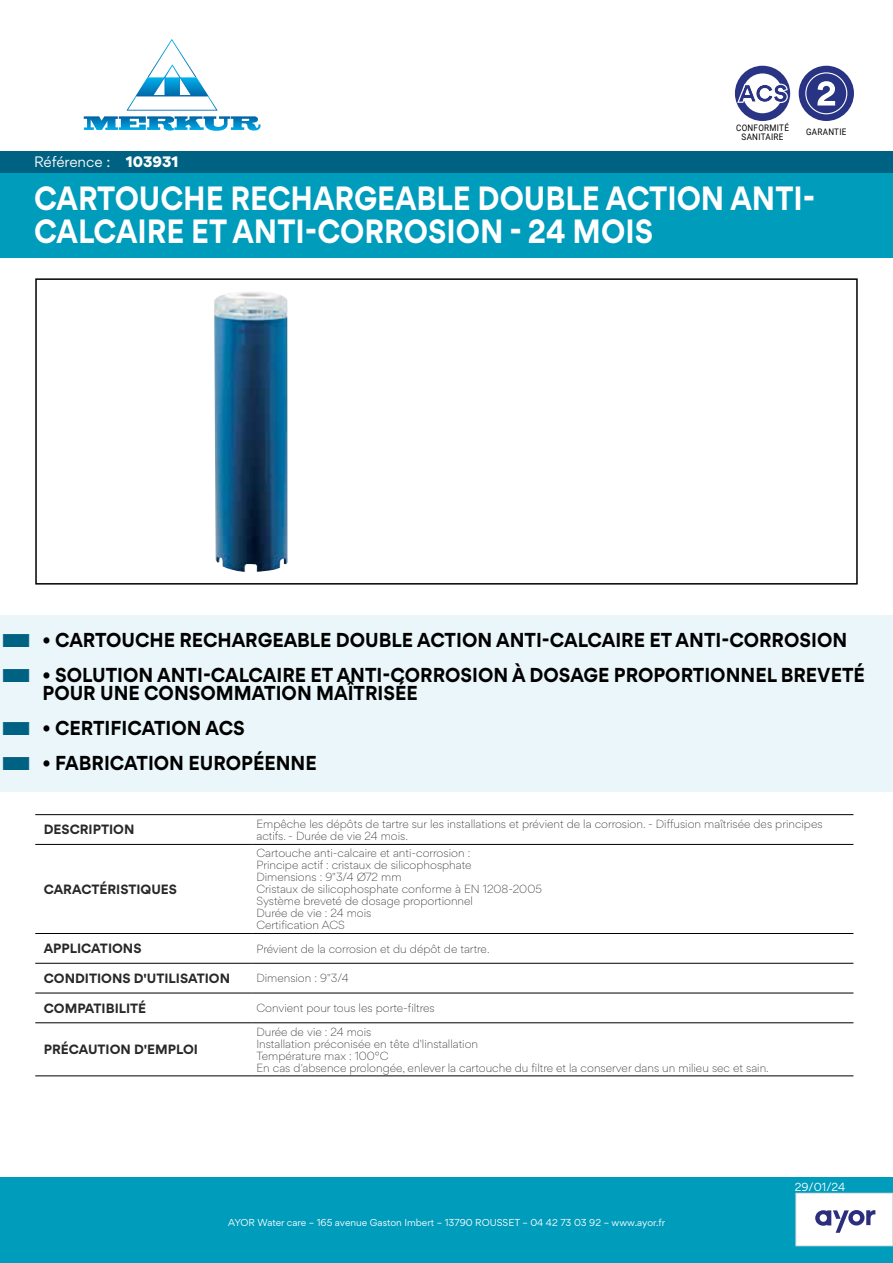
<style>
.page{position:relative;width:893px;height:1263px;background:#fff}
.page>*{position:absolute;margin:0;border:0;box-sizing:border-box;transform-origin:0 0}
.t1{font:700 30px/33px "Gordita";color:#fff;scale:.9 1}
.t2{font:700 18px/18px "Gordita";color:#000;scale:.95 1}
.t3{font:13.5px "Gordita";letter-spacing:-.005em;color:#fff}
.t4{font:700 12px "Gordita";color:#282827}
.t5{font:300 10.5px/12px "Gordita";color:#282827}
.t6{font:10.5px "Gordita";color:#fff}
.t7{font:9px "Gordita";color:#fff}
.t8{font:9px/9px "Roboto";letter-spacing:.035em;color:#000;text-align:center;scale:.9 1}
.s1{font-weight:900}
</style>
<div class="page">
<div style="left:0;top:1178px;width:893px;height:85px;background:#009cbc"></div>
<div style="left:796px;top:1193px;width:97px;height:53px;background:#fff"></div>
<div style="left:795px;top:1193px;width:98px;height:53px;border:1px solid #dadada"></div>
<img style="left:214px;top:292px;width:74px;height:280px">
<div style="left:0;top:172px;width:893px;height:85px;background:#009cbc"></div>
<div style="left:735px;top:66px;width:55px;height:55px;background:#293584;border-radius:50%"></div>
<div style="left:743px;top:73px;width:39px;height:40px;background:#fff;border-radius:50%"></div>
<svg style="left:737px;top:84px;width:51px;height:19px"></svg>
<div style="left:799px;top:66px;width:55px;height:55px;background:#293384;border-radius:50%"></div>
<svg style="left:805px;top:72px;width:42px;height:42px"></svg>
<div style="left:35px;top:278px;width:823px;height:307px;border:2px solid #000"></div>
<div style="left:0;top:615px;width:893px;height:53px;background:#eaf6fa"></div>
<div style="left:0;top:650px;width:893px;height:71px;background:#eaf6fa"></div>
<div style="left:0;top:703px;width:893px;height:53px;background:#eaf6fa"></div>
<div style="left:0;top:738px;width:893px;height:53px;background:#eaf6fa"></div>
<svg style="left:815px;top:1210px;width:60px;height:23px"></svg>
<svg style="left:83px;top:39px;width:177px;height:92px"></svg>
<div style="left:0;top:151px;width:893px;height:21px;background:#006282"></div>
<hr style="left:35px;top:814px;width:217px;height:1px;background:#000">
<hr style="left:252px;top:814px;width:601px;height:1px;background:#000">
<hr style="left:35px;top:844px;width:217px;height:1px;background:#000">
<hr style="left:252px;top:844px;width:601px;height:1px;background:#000">
<hr style="left:35px;top:933px;width:217px;height:1px;background:#000">
<hr style="left:252px;top:933px;width:601px;height:1px;background:#000">
<hr style="left:35px;top:963px;width:217px;height:1px;background:#000">
<hr style="left:252px;top:963px;width:601px;height:1px;background:#000">
<hr style="left:35px;top:993px;width:217px;height:1px;background:#000">
<hr style="left:252px;top:993px;width:601px;height:1px;background:#000">
<hr style="left:35px;top:1022px;width:217px;height:1px;background:#000">
<hr style="left:252px;top:1022px;width:601px;height:1px;background:#000">
<hr style="left:35px;top:1075px;width:217px;height:1px;background:#000">
<hr style="left:252px;top:1075px;width:601px;height:1px;background:#000">
<p class="t3" style="left:34px;top:152px;width:146px">Référence : <span class="s1">103931</span></p>
<p class="t8" style="left:736px;top:122px;width:60px">CONFORMITÉ<br>SANITAIRE</p>
<p class="t8" style="left:806px;top:127px;width:46px">GARANTIE</p>
<h1 class="t1" style="left:34px;top:182px;width:870px">CARTOUCHE RECHARGEABLE DOUBLE ACTION ANTI-<br>CALCAIRE ET ANTI-CORROSION - 24 MOIS</h1>
<h2 class="t2" style="left:43px;top:630px;width:848px">• CARTOUCHE RECHARGEABLE DOUBLE ACTION ANTI-CALCAIRE ET ANTI-CORROSION</h2>
<h2 class="t2" style="left:43px;top:665px;width:867px">• SOLUTION ANTI-CALCAIRE ET ANTI-CORROSION À DOSAGE PROPORTIONNEL BREVETÉ<br>POUR UNE CONSOMMATION MAÎTRISÉE</h2>
<h2 class="t2" style="left:43px;top:718px;width:214px">• CERTIFICATION ACS</h2>
<h2 class="t2" style="left:43px;top:753px;width:290px">• FABRICATION EUROPÉENNE</h2>
<p class="t4" style="left:44px;top:820px;width:92px">DESCRIPTION</p>
<p class="t5" style="left:256px;top:817px;width:568px">Empêche les dépôts de tartre sur les installations et prévient de la corrosion. - Diffusion maîtrisée des principes actifs. - Durée de vie 24 mois.</p>
<p class="t4" style="left:44px;top:880px;width:135px">CARACTÉRISTIQUES</p>
<p class="t5" style="left:256px;top:847px;width:287px">Cartouche anti-calcaire et anti-corrosion :<br>Principe actif : cristaux de silicophosphate<br>Dimensions : 9"3/4 Ø72 mm<br>Cristaux de silicophosphate conforme à EN 1208-2005<br>Système breveté de dosage proportionnel<br>Durée de vie : 24 mois<br>Certification ACS</p>
<p class="t4" style="left:44px;top:939px;width:99px">APPLICATIONS</p>
<p class="t5" style="left:256px;top:942px;width:235px">Prévient de la corrosion et du dépôt de tartre.</p>
<p class="t4" style="left:44px;top:969px;width:188px">CONDITIONS D'UTILISATION</p>
<p class="t5" style="left:256px;top:972px;width:94px">Dimension : 9"3/4</p>
<p class="t4" style="left:44px;top:998px;width:104px">COMPATIBILITÉ</p>
<p class="t5" style="left:256px;top:1002px;width:180px">Convient pour tous les porte-filtres</p>
<p class="t4" style="left:44px;top:1040px;width:156px">PRÉCAUTION D'EMPLOI</p>
<p class="t5" style="left:256px;top:1025px;width:514px">Durée de vie : 24 mois<br>Installation préconisée en tête d'linstallation<br>Température max : 100°C<br>En cas d'absence prolongée, enlever la cartouche du filtre et la conserver dans un milieu sec et sain.</p>
<p class="t7" style="left:228px;top:1216px;width:438px">AYOR Water care – 165 avenue Gaston Imbert – 13790 ROUSSET – 04 42 73 03 92 – www.ayor.fr</p>
<p class="t6" style="left:795px;top:1179px;width:52px">29/01/24</p>
</div>
